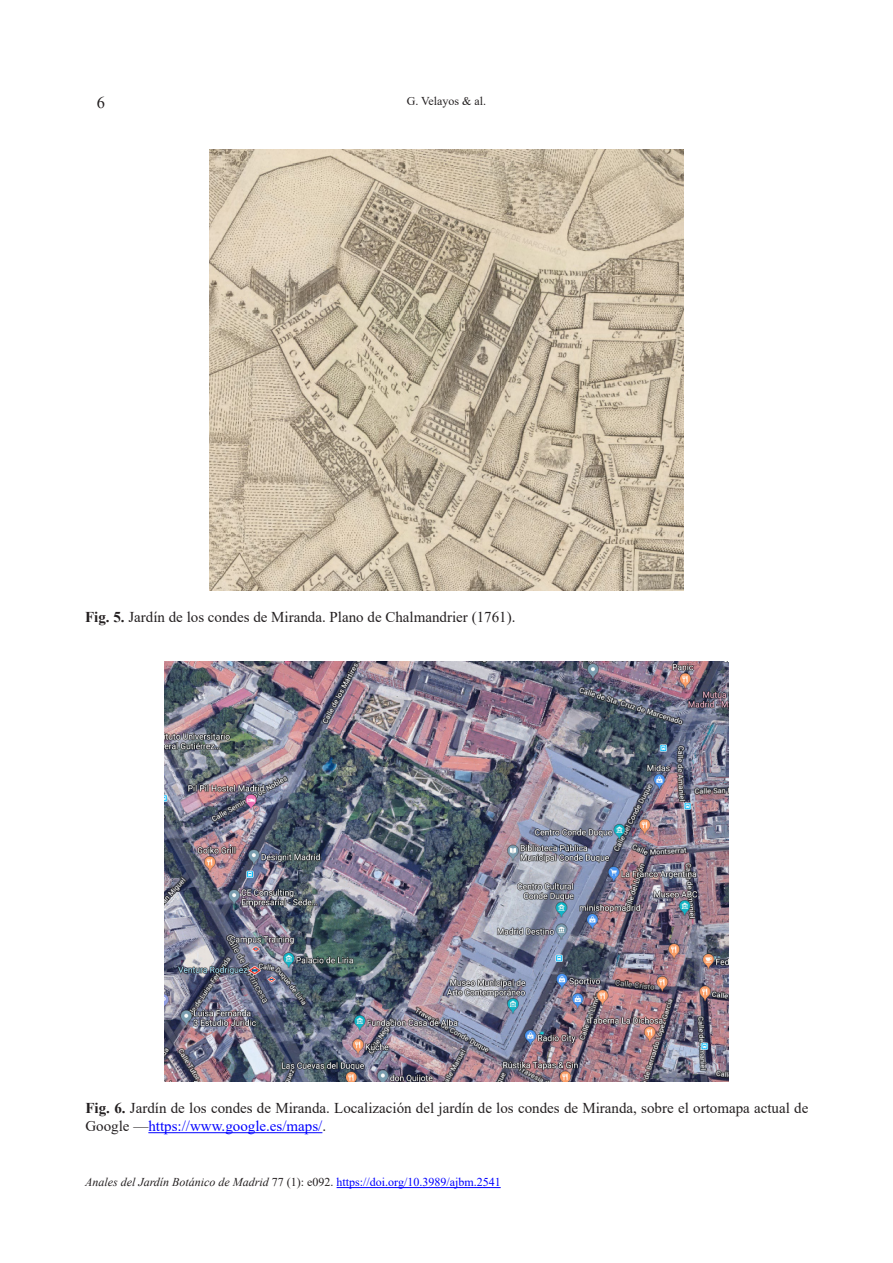
<style>
.page{position:relative;width:893px;height:1263px;background:#fff}
.page>*{position:absolute;margin:0;border:0;box-sizing:border-box;transform-origin:0 0}
.t1{font:16.5px "Times New Roman";color:#231f20}
.Titulo_articulo{font:15px/18px "Times New Roman";color:#231f20}
.t2{font:12px "Times New Roman";color:#00f}
.t3{font:12px "Times New Roman";color:#231f20}
.s1{font-weight:700}
.s2{color:#00f}
.s3{font-style:italic;color:#231f20}
.s4{color:#231f20}
</style>
<div class="page">
<hr style="left:337px;top:1187px;width:164px;height:1px;background:#00f">
<hr style="left:148px;top:1132px;width:174px;height:1px;background:#00f">
<img style="left:209px;top:149px;width:475px;height:441px">
<img style="left:164px;top:662px;width:564px;height:420px">
<p class="t1" style="left:97px;top:90px;width:10px">6</p>
<p class="t3" style="left:407px;top:92px;width:81px">G. Velayos &amp; al.</p>
<p class="Titulo_articulo" style="left:85px;top:607px;width:432px"><span class="s1">Fig. 5.</span> Jardín de los condes de Miranda. Plano de Chalmandrier (1761).</p>
<p class="Titulo_articulo" style="left:85px;top:1098px;width:724px"><span class="s1">Fig. 6.</span> Jardín de los condes de Miranda. Localización del jardín de los condes de Miranda, sobre el ortomapa actual de<br>Google —<span class="s2">https://www.google.es/maps/</span>.</p>
<p class="t2" style="left:85px;top:1174px;width:417px"><span class="s3">Anales del Jardín Botánico de Madrid</span> <span class="s4">77 (1): e092.</span> https://doi.org/10.3989/ajbm.2541</p>
</div>
